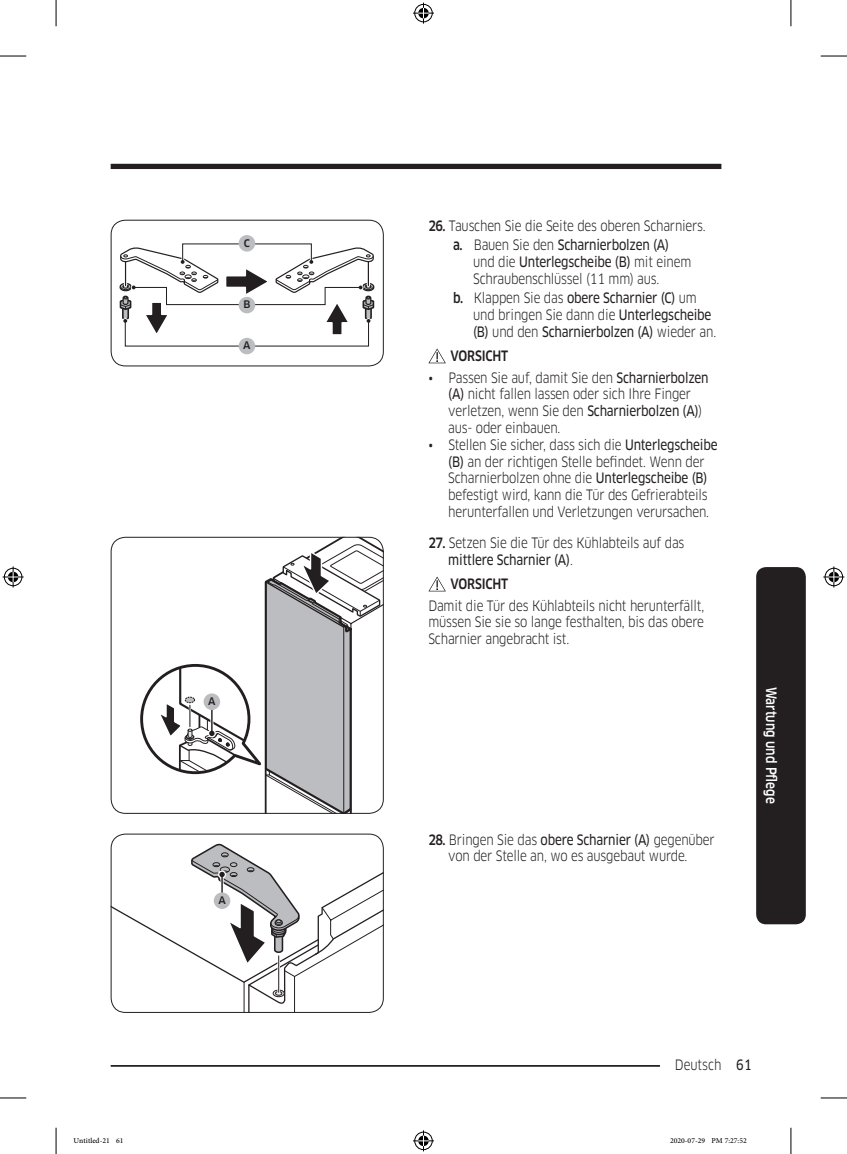
<style>
.page{position:relative;width:847px;height:1154px;background:#fff}
.page>*{position:absolute;margin:0;border:0;box-sizing:border-box;transform-origin:0 0}
.t1{font:14px/16.8px "Samsung Clan Pro";letter-spacing:-.015em;color:#231f20;scale:.85 1}
.t2{font:14px/16.8px "Samsung Clan Pro News";letter-spacing:-.015em;color:#231f20;scale:.85 1}
.DL_DT_Icon{font:500 14px "Samsung Clan Pro";letter-spacing:-.015em;color:#231f20;scale:.85 1}
.Sidebar{font:500 14px "Samsung Clan Pro";color:#fff;scale:.85 1}
.t3{font:10.5px "Adobe Arabic";color:#000}
.image{font:500 10.15px "Samsung Clan Pro";color:#231f20}
.s1{font-weight:500}
.s2{font-family:"Samsung Clan Pro News"}
.s3{font-family:"Samsung Clan Pro";font-weight:500}
.s4{font-family:"Samsung Clan Pro"}
</style>
<div class="page">
<div style="left:111px;top:164px;width:610px;height:5px;background:#231f20"></div>
<hr style="left:111px;top:1065px;width:610px;height:2px;background:#231f20">
<div style="left:659px;top:1055px;width:77px;height:17px;background:#fff"></div>
<div style="left:755px;top:567px;width:50px;height:357px;background:#231f20;border-radius:10px"></div>
<div style="left:238px;top:235px;width:17px;height:17px;background:#bcbdc0;border-radius:50%"></div>
<div style="left:238px;top:338px;width:17px;height:16px;background:#bcbdc0;border-radius:50%"></div>
<svg style="left:119px;top:246px;width:256px;height:91px"></svg>
<div style="left:238px;top:297px;width:17px;height:16px;background:#bcbdc0;border-radius:50%"></div>
<div style="left:111px;top:220px;width:272px;height:146px;border:1px solid #231f20;border-radius:14px"></div>
<svg style="left:428px;top:348px;width:17px;height:15px"></svg>
<svg style="left:140px;top:537px;width:243px;height:277px"></svg>
<div style="left:203px;top:693px;width:17px;height:17px;background:#bcbdc0;border-radius:50%"></div>
<div style="left:111px;top:537px;width:272px;height:277px;border:1px solid #231f20;border-radius:14px"></div>
<svg style="left:428px;top:577px;width:17px;height:14px"></svg>
<svg style="left:111px;top:833px;width:272px;height:180px"></svg>
<div style="left:214px;top:892px;width:16px;height:17px;background:#bcbdc0;border-radius:50%"></div>
<div style="left:111px;top:833px;width:272px;height:180px;border:1px solid #231f20;border-radius:14px"></div>
<svg style="left:0;top:56px;width:26px;height:1px"></svg>
<svg style="left:820px;top:56px;width:26px;height:1px"></svg>
<svg style="left:0;top:1097px;width:26px;height:1px"></svg>
<svg style="left:820px;top:1097px;width:26px;height:1px"></svg>
<svg style="left:56px;top:0;width:1px;height:26px"></svg>
<svg style="left:56px;top:1128px;width:1px;height:26px"></svg>
<svg style="left:790px;top:0;width:1px;height:26px"></svg>
<svg style="left:790px;top:1128px;width:1px;height:26px"></svg>
<svg style="left:413px;top:3px;width:21px;height:21px"></svg>
<svg style="left:413px;top:1130px;width:21px;height:21px"></svg>
<svg style="left:3px;top:566px;width:21px;height:21px"></svg>
<svg style="left:823px;top:566px;width:21px;height:21px"></svg>
<p class="image" style="left:244px;top:237px;width:8px">C</p>
<p class="image" style="left:243px;top:299px;width:9px">B</p>
<p class="image" style="left:243px;top:340px;width:9px">A</p>
<p class="image" style="left:208px;top:695px;width:9px">A</p>
<p class="image" style="left:218px;top:894px;width:9px">A</p>
<p class="t1" style="left:428px;top:217px;width:328px"><span class="s1">26.</span> Tauschen Sie die Seite des oberen Scharniers.</p>
<p class="t1" style="left:473px;top:236px;width:258px;text-indent:-20px"><span class="s1">a.</span> Bauen Sie den <span class="s2">Scharnierbolzen (A) </span>und die <span class="s2">Unterlegscheibe (B)</span> mit einem<br>Schraubenschlüssel (11 mm) aus.</p>
<p class="t2" style="left:473px;top:289px;width:287px;text-indent:-20px"><span class="s3">b.</span> <span class="s4">Klappen Sie das</span> obere Scharnier (C) <span class="s4">um und bringen Sie dann die</span> Unterlegscheibe (B) <span class="s4">und den</span> Scharnierbolzen (A) <span class="s4">wieder an.</span></p>
<p class="DL_DT_Icon" style="left:450px;top:347px;width:69px">VORSICHT</p>
<p class="t1" style="left:448px;top:369px;width:308px;text-indent:-20px">• Passen Sie auf, damit Sie den <span class="s2">Scharnierbolzen (A)</span> nicht fallen lassen oder sich Ihre Finger verletzen, wenn Sie den <span class="s2">Scharnierbolzen (A)</span>) aus- oder einbauen.</p>
<p class="t1" style="left:448px;top:436px;width:318px;text-indent:-20px">• Stellen Sie sicher, dass sich die <span class="s2">Unterlegscheibe (B)</span> an der richtigen Stelle befindet. Wenn der Scharnierbolzen ohne die <span class="s2">Unterlegscheibe (B) </span>befestigt wird, kann die Tür des Gefrierabteils herunterfallen und Verletzungen verursachen.</p>
<p class="t1" style="left:448px;top:534px;width:279px;text-indent:-20px"><span class="s1">27.</span> Setzen Sie die Tür des Kühlabteils auf das <span class="s2">mittlere Scharnier (A)</span>.</p>
<p class="DL_DT_Icon" style="left:450px;top:575px;width:69px">VORSICHT</p>
<p class="t1" style="left:428px;top:597px;width:326px;text-align:justify">Damit die Tür des Kühlabteils nicht herunterfällt, müssen Sie sie so lange festhalten, bis das obere Scharnier angebracht ist.</p>
<p class="t1" style="left:428px;top:831px;width:338px;text-align:center"><span class="s1">28.</span> Bringen Sie das <span class="s2">obere Scharnier (A)</span> gegenüber von der Stelle an, wo es ausgebaut wurde.</p>
<p class="Sidebar" style="left:779px;top:686px;width:138px;rotate:90deg">Wartung und Pfleg</p>
<p class="t1" style="left:674px;top:1056px;width:92px">Deutsch <span class="s2">61</span></p>
<p class="t3" style="left:74px;top:1133px;width:51px">Untitled-21 61</p>
<p class="t3" style="left:669px;top:1133px;width:78px">2020-07-29 PM 7:27:52</p>
</div>
